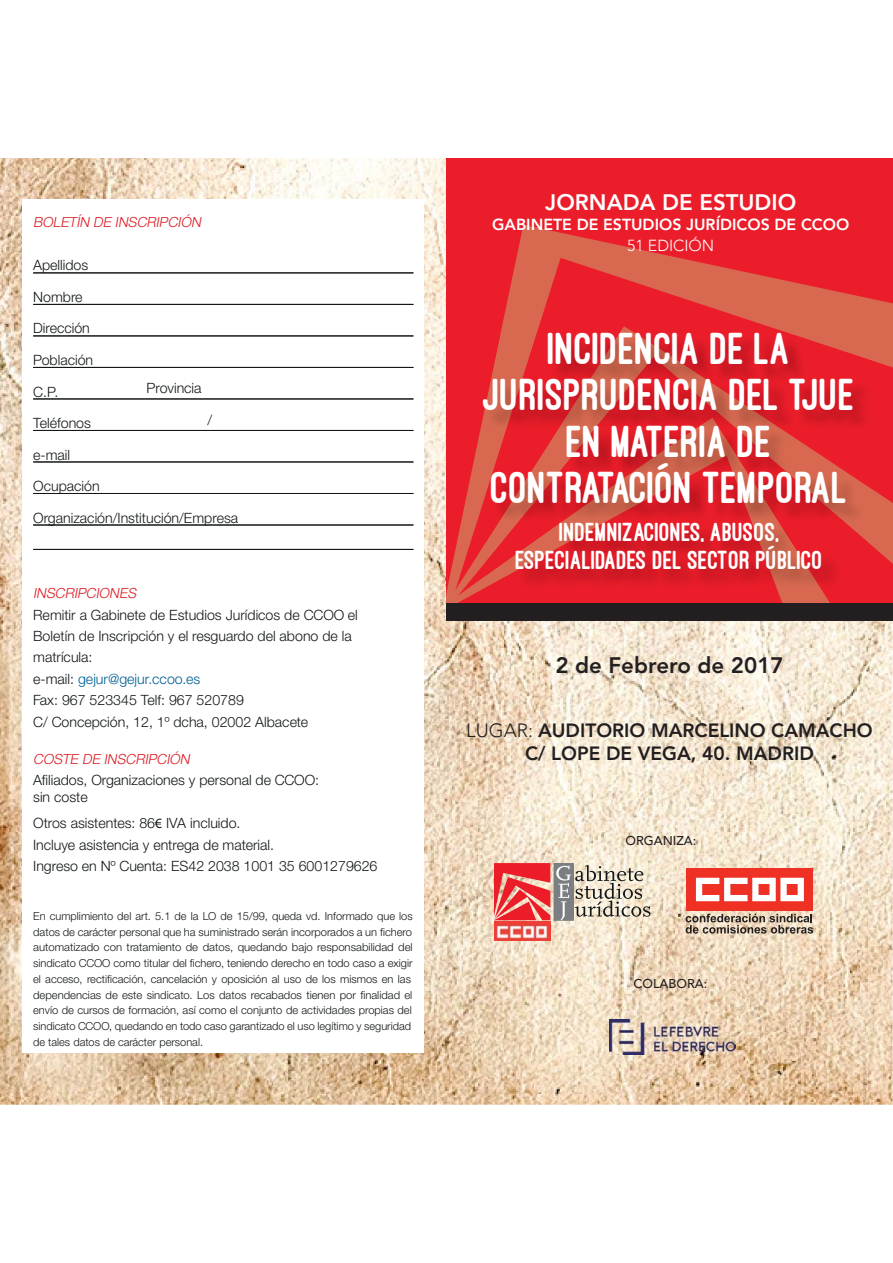
<style>
.page{position:relative;width:893px;height:1263px;background:#fff}
.page>*{position:absolute;margin:0;border:0;box-sizing:border-box;transform-origin:0 0}
.t1{font:800 46.35px/46.3px "Ostrich Sans";color:#fff;text-align:center}
.t2{font:800 27px/28.7px "Ostrich Sans";color:#fff;text-align:center}
.t3{font:800 22.2px "Avenir";color:#231f20}
.t4{font:800 22.2px "Avenir";color:#fff}
.t5{font:800 19.05px/23px "Avenir";color:#231f20;text-align:center}
.t6{font:800 15.9px "Avenir";color:#fff}
.t7{font:300 15.9px "Avenir";color:#fff}
.t8{font:300 14.25px/21.5px "Helvetica Neue";color:#131718}
.t9{font:italic 300 13.95px "Helvetica Neue";color:#dd1d25}
.t10{font:500 12.75px "Avenir";color:#231f20}
.t11{font:300 11.1px/15.8px "Helvetica Neue";color:#131718}
.s1{color:#005f94}
.s2{font-family:"Linotype Tetria"}
.s3{font-weight:300}
</style>
<div class="page">
<img style="left:0;top:158px;width:893px;height:947px">
<div style="left:446px;top:158px;width:447px;height:444px;background:#ec1d2a"></div>
<svg style="left:455px;top:258px;width:438px;height:198px;background:#e33d3a"></svg>
<svg style="left:458px;top:357px;width:435px;height:246px;background:#e72f33"></svg>
<svg style="left:451px;top:456px;width:332px;height:147px;background:#e63234"></svg>
<img style="left:609px;top:1019px;width:126px;height:36px">
<img style="left:486px;top:336px;width:386px;height:21px">
<img style="left:486px;top:357px;width:386px;height:232px">
<img style="left:486px;top:456px;width:291px;height:133px">
<div style="left:446px;top:603px;width:447px;height:17px;background:#231f20"></div>
<div style="left:23px;top:199px;width:401px;height:854px;background:#fff"></div>
<hr style="left:33px;top:273px;width:380px;height:1px;background:#131718">
<hr style="left:33px;top:304px;width:380px;height:1px;background:#131718">
<hr style="left:33px;top:336px;width:380px;height:1px;background:#131718">
<hr style="left:33px;top:367px;width:380px;height:1px;background:#131718">
<hr style="left:33px;top:399px;width:380px;height:1px;background:#131718">
<hr style="left:33px;top:430px;width:380px;height:1px;background:#131718">
<hr style="left:33px;top:462px;width:380px;height:1px;background:#131718">
<hr style="left:33px;top:493px;width:380px;height:1px;background:#131718">
<hr style="left:33px;top:525px;width:380px;height:1px;background:#131718">
<hr style="left:33px;top:549px;width:380px;height:1px;background:#131718">
<div style="left:554px;top:863px;width:19px;height:57px;background:#7c7f81"></div>
<div style="left:553px;top:863px;width:21px;height:58px;border:1px solid #7c7f81"></div>
<svg style="left:556px;top:865px;width:94px;height:56px;background:#bfb9ac"></svg>
<svg style="left:495px;top:863px;width:55px;height:57px;background:#ed4e51"></svg>
<img style="left:495px;top:922px;width:56px;height:18px">
<svg style="left:686px;top:914px;width:127px;height:20px;background:#aa9c8b"></svg>
<div style="left:686px;top:868px;width:127px;height:43px;background:#ee3124"></div>
<svg style="left:696px;top:878px;width:108px;height:23px"></svg>
<p class="t9" style="left:33px;top:217px;width:171px">BOLETÍN DE INSCRIPCIÓN</p>
<p class="t8" style="left:33px;top:256px;width:57px">Apellidos</p>
<p class="t8" style="left:33px;top:288px;width:51px">Nombre</p>
<p class="t8" style="left:33px;top:319px;width:58px">Dirección</p>
<p class="t8" style="left:33px;top:351px;width:62px">Población</p>
<p class="t8" style="left:33px;top:382px;width:27px">C.P.</p>
<p class="t8" style="left:147px;top:379px;width:56px">Provincia</p>
<p class="t8" style="left:33px;top:414px;width:59px">Teléfonos</p>
<p class="t8" style="left:207px;top:410px;width:6px">/</p>
<p class="t8" style="left:33px;top:445px;width:39px">e-mail</p>
<p class="t8" style="left:33px;top:477px;width:68px">Ocupación</p>
<p class="t8" style="left:33px;top:508px;width:207px">Organización/Institución/Empresa</p>
<p class="t9" style="left:33px;top:588px;width:107px">INSCRIPCIONES</p>
<p class="t8" style="left:33px;top:605px;width:326px">Remitir a Gabinete de Estudios Jurídicos de CCOO el Boletín de Inscripción y el resguardo del abono de la matrícula:<br>e-mail: <span class="s1">gejur@gejur.ccoo.es<br></span>Fax: 967 523345 Telf: 967 520789<br>C/ Concepción, 12, 1º dcha, 02002 Albacete</p>
<p class="t9" style="left:33px;top:754px;width:160px">COSTE DE INSCRIPCIÓN</p>
<p class="t8" style="left:33px;top:773px;width:287px;line-height:17px">Afiliados, Organizaciones y personal de CCOO: sin coste</p>
<p class="t8" style="left:33px;top:814px;width:346px">Otros asistentes: 86<span class="s2">€</span> IVA incluido.<br>Incluye asistencia y entrega de material.<br>Ingreso en Nº Cuenta: ES42 2038 1001 35 6001279626</p>
<p class="t11" style="left:33px;top:909px;width:381px">En cumplimiento del art. 5.1 de la LO de 15/99, queda vd. Informado que los datos de carácter personal que ha suministrado serán incorporados a un fichero automatizado con tratamiento de datos, quedando bajo responsabilidad del sindicato CCOO como titular del fichero, teniendo derecho en todo caso a exigir el acceso, rectificación, cancelación y oposición al uso de los mismos en las dependencias de este sindicato. Los datos recabados tienen por finalidad el envío de cursos de formación, así como el conjunto de actividades propias del sindicato CCOO, quedando en todo caso garantizado el uso legítimo y seguridad de tales datos de carácter personal.</p>
<h3 class="t4" style="left:545px;top:193px;width:253px">JORNADA DE ESTUDIO</h3>
<h3 class="t6" style="left:492px;top:218px;width:359px">GABINETE DE ESTUDIOS JURÍDICOS DE CCOO</h3>
<h3 class="t7" style="left:627px;top:239px;width:88px">51 EDICIÓN</h3>
<h1 class="t1" style="left:483px;top:325px;width:374px">INCIDENCIA DE LA<br>JURISPRUDENCIA DEL TJUE<br>EN MATERIA DE<br>CONTRATACIÓN TEMPORAL</h1>
<h2 class="t2" style="left:516px;top:517px;width:309px">INDEMNIZACIONES, ABUSOS,<br>ESPECIALIDADES DEL SECTOR PÚBLICO</h2>
<h3 class="t3" style="left:555px;top:656px;width:230px">2 de Febrero de 2017</h3>
<h3 class="t5" style="left:466px;top:721px;width:408px"><span class="s3">LUGAR:</span> AUDITORIO MARCELINO CAMACHO<br>C/ LOPE DE VEGA, 40. MADRID</h3>
<p class="t10" style="left:625px;top:835px;width:72px">ORGANIZA:</p>
<p class="t10" style="left:633px;top:979px;width:75px">COLABORA:</p>
</div>
